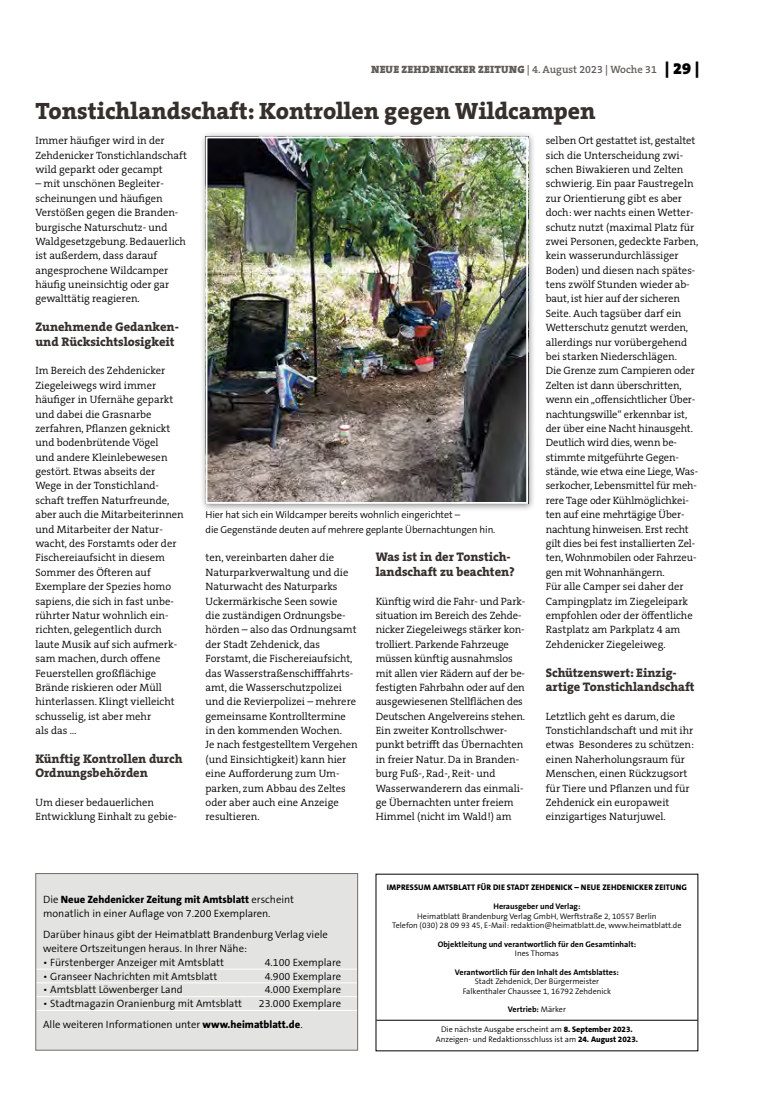
<style>
.page{position:relative;width:762px;height:1117px;background:#fff}
.page>*{position:absolute;margin:0;border:0;box-sizing:border-box;transform-origin:0 0}
.t1{font:800 23.75px "The Serif B W8";color:#36302d}
.t2{font:800 12.5px/14.4px "The Serif B W8";color:#36302d}
.t3{font:300 10.62px/14.4px "The Serif B W4";color:#000}
.t4{font:300 10.62px/21.2px "The Sans B W4";color:#000}
.t5{font:900 10.62px "The Serif B W9";letter-spacing:.015em;color:#615c58}
.t6{font:800 10.62px "The Sans B W8";color:#000}
.t7{font:300 10px/14.4px "The Sans B W4";letter-spacing:-.01em;color:#000}
.t8{font:300 8.12px/9.4px "The Sans B W4";color:#000;text-align:center}
.t9{font:700 8.12px "The Sans B W7";color:#000}
.t10{font:800 8.12px "The Sans B W8";letter-spacing:.015em;color:#000}
.s1{font-family:"The Serif B W6";font-weight:600}
.s2{font-size:16.25px;color:#000}
.s3{font-family:"The Sans B W4";font-weight:300}
.s4{font-family:"The Sans B W8";font-weight:800}
</style>
<div class="page">
<div style="left:200px;top:131px;width:336px;height:380px;background:#000;opacity:.45"></div>
<img style="left:209px;top:139px;width:316px;height:361px">
<div style="left:206px;top:136px;width:322px;height:367px;border:2px solid #fff"></div>
<hr style="left:376px;top:1019px;width:321px;height:1px;background:#000">
<div style="left:36px;top:873px;width:322px;height:176px;background:#e3e3e2"></div>
<hr style="left:36px;top:968px;width:321px;height:1px;background:#fff">
<hr style="left:36px;top:982px;width:321px;height:1px;background:#fff">
<hr style="left:36px;top:995px;width:321px;height:1px;background:#fff">
<hr style="left:36px;top:1009px;width:321px;height:1px;background:#fff">
<div style="left:35px;top:873px;width:323px;height:177px;border:1px solid #716c69"></div>
<p class="t5" style="left:371px;top:63px;width:330px">NEUE ZEHDENICKER ZEITUNG <span class="s1">| 4. August 2023 | Woche 31</span> <span class="s2">| 29 |</span></p>
<h1 class="t1" style="left:35px;top:95px;width:561px">Tonstichlandschaft: Kontrollen gegen Wildcampen</h1>
<p class="t3" style="left:35px;top:133px;width:153px">Immer häufiger wird in der<br>Zehdenicker Tonstichlandschaft wild geparkt oder gecampt</p>
<p class="t3" style="left:35px;top:177px;width:152px">– mit unschönen Begleiter&shy;scheinungen und häufigen<br>Verstößen gegen die Branden&shy;burgische Naturschutz- und<br>Waldgesetzgebung. Bedauerlich ist außerdem, dass darauf angesprochene Wildcamper häufig uneinsichtig oder gar gewalttätig reagieren.</p>
<p class="t2" style="left:35px;top:319px;width:144px">Zunehmende Gedanken&shy;und Rücksichtslosigkeit</p>
<p class="t3" style="left:35px;top:363px;width:150px">Im Bereich des Zehdenicker<br>Ziegeleiwegs wird immer häufiger in Ufernähe geparkt und dabei die Grasnarbe zerfahren, Pflanzen geknickt und bodenbrütende Vögel<br>und andere Kleinlebewesen gestört. Etwas abseits der<br>Wege in der Tonstichland&shy;schaft treffen Naturfreunde, aber auch die Mitarbeiterinnen und Mitarbeiter der Natur&shy;wacht, des Forstamts oder der<br>Fischereiaufsicht in diesem<br>Sommer des Öfteren auf<br>Exemplare der Spezies homo sapiens, die sich in fast unbe&shy;rührter Natur wohnlich ein&shy;richten, gelegentlich durch laute Musik auf sich aufmerk&shy;sam machen, durch offene<br>Feuerstellen großflächige<br>Brände riskieren oder Müll hinterlassen. Klingt vielleicht schusselig, ist aber mehr<br>als das …</p>
<p class="t2" style="left:35px;top:751px;width:149px">Künftig Kontrollen durch<br>Ordnungsbehörden</p>
<p class="t3" style="left:35px;top:795px;width:143px">Um dieser bedauerlichen<br>Entwicklung Einhalt zu gebie-</p>
<p class="t3" style="left:546px;top:133px;width:154px">selben Ort gestattet ist, gestaltet sich die Unterscheidung zwi&shy;schen Biwakieren und Zelten schwierig. Ein paar Faustregeln zur Orientierung gibt es aber doch: wer nachts einen Wetter&shy;schutz nutzt (maximal Platz für zwei Personen, gedeckte Farben, kein wasserundurchlässiger<br>Boden) und diesen nach spätes&shy;tens zwölf Stunden wieder ab&shy;baut, ist hier auf der sicheren<br>Seite. Auch tagsüber darf ein<br>Wetterschutz genutzt werden, allerdings nur vorübergehend bei starken Niederschlägen.<br>Die Grenze zum Campieren oder<br>Zelten ist dann überschritten, wenn ein „offensichtlicher Über&shy;nachtungswille“ erkennbar ist, der über eine Nacht hinausgeht.<br>Deutlich wird dies, wenn be&shy;stimmte mitgeführte Gegen&shy;stände, wie etwa eine Liege, Was&shy;serkocher, Lebensmittel für meh&shy;rere Tage oder Kühlmöglichkei&shy;ten auf eine mehrtägige Über&shy;nachtung hinweisen. Erst recht gilt dies bei fest installierten Zel&shy;ten, Wohnmobilen oder Fahrzeu&shy;gen mit Wohnanhängern.<br>Für alle Camper sei daher der<br>Campingplatz im Ziegeleipark empfohlen oder der öffentliche<br>Rastplatz am Parkplatz 4 am<br>Zehdenicker Ziegeleiweg.</p>
<p class="t2" style="left:546px;top:664px;width:150px">Schützenswert: Einzig&shy;artige Tonstichlandschaft</p>
<p class="t3" style="left:546px;top:708px;width:150px">Letztlich geht es darum, die<br>Tonstichlandschaft und mit ihr etwas Besonderes zu schützen: einen Naherholungsraum für<br>Menschen, einen Rückzugsort für Tiere und Pflanzen und für<br>Zehdenick ein europaweit einzigartiges Naturjuwel.</p>
<p class="t7" style="left:206px;top:507px;width:291px">Hier hat sich ein Wildcamper bereits wohnlich eingerichtet –<br>die Gegenstände deuten auf mehrere geplante Übernachtungen hin.</p>
<p class="t3" style="left:206px;top:550px;width:154px">ten, vereinbarten daher die<br>Naturparkverwaltung und die<br>Naturwacht des Naturparks<br>Uckermärkische Seen sowie<br>die zuständigen Ordnungsbe&shy;hörden – also das Ordnungsamt der Stadt Zehdenick, das<br>Forstamt, die Fischereiaufsicht, das Wasserstraßenschifffahrts&shy;amt, die Wasserschutzpolizei und die Revierpolizei – mehrere gemeinsame Kontrolltermine in den kommenden Wochen.<br>Je nach festgestelltem Vergehen (und Einsichtigkeit) kann hier eine Aufforderung zum Um&shy;parken, zum Abbau des Zeltes oder aber auch eine Anzeige resultieren.</p>
<p class="t2" style="left:376px;top:549px;width:141px">Was ist in der Tonstich&shy;landschaft zu beachten?</p>
<p class="t3" style="left:376px;top:593px;width:151px">Künftig wird die Fahr- und Park&shy;situation im Bereich des Zehde&shy;nicker Ziegeleiwegs stärker kon&shy;trolliert. Parkende Fahrzeuge müssen künftig ausnahmslos mit allen vier Rädern auf der be&shy;festigten Fahrbahn oder auf den ausgewiesenen Stellflächen des<br>Deutschen Angelvereins stehen.<br>Ein zweiter Kontrollschwer&shy;punkt betrifft das Übernachten in freier Natur. Da in Branden&shy;burg Fuß-, Rad-, Reit- und<br>Wasserwanderern das einmali&shy;ge Übernachten unter freiem<br>Himmel (nicht im Wald!) am</p>
<p class="t6" style="left:43px;top:892px;width:252px"><span class="s3">Die</span> Neue Zehdenicker Zeitung mit Amtsblatt <span class="s3">erscheint</span></p>
<p class="t4" style="left:43px;top:902px;width:286px">monatlich in einer Auflage von 7.200 Exemplaren.<br>Darüber hinaus gibt der Heimatblatt Brandenburg Verlag viele</p>
<p class="t4" style="left:43px;top:937px;width:205px">weitere Ortszeitungen heraus. In Ihrer Nähe:</p>
<p class="t4" style="left:43px;top:951px;width:182px">• Fürstenberger Anzeiger mit Amtsblatt</p>
<p class="t4" style="left:265px;top:951px;width:78px">4.100 Exemplare</p>
<p class="t4" style="left:43px;top:965px;width:176px">• Granseer Nachrichten mit Amtsblatt</p>
<p class="t4" style="left:265px;top:965px;width:78px">4.900 Exemplare</p>
<p class="t4" style="left:43px;top:978px;width:141px">• Amtsblatt Löwenberger Land</p>
<p class="t4" style="left:265px;top:978px;width:78px">4.000 Exemplare</p>
<p class="t4" style="left:43px;top:992px;width:200px">• Stadtmagazin Oranienburg mit Amtsblatt</p>
<p class="t4" style="left:43px;top:992px;width:299px;text-indent:216px">23.000 Exemplare<br>Alle weiteren Informationen unter <span class="s4">www.heimatblatt.de</span>.</p>
<p class="t10" style="left:387px;top:882px;width:301px">Impressum Amtsblatt für die Stadt Zehdenick – Neue Zehdenicker Zeitung</p>
<p class="t9" style="left:493px;top:901px;width:89px">Herausgeber und Verlag:</p>
<p class="t8" style="left:392px;top:911px;width:291px">Heimatblatt Brandenburg Verlag GmbH, Werftstraße 2, 10557 Berlin<br>Telefon (030) 28 09 93 45, E-Mail: redaktion@heimatblatt.de, www.heimatblatt.de</p>
<p class="t9" style="left:438px;top:938px;width:200px">Objektleitung und verantwortlich für den Gesamtinhalt:</p>
<p class="t8" style="left:515px;top:948px;width:46px">Ines Thomas</p>
<p class="t9" style="left:455px;top:966px;width:165px">Verantwortlich für den Inhalt des Amtsblattes:</p>
<p class="t8" style="left:463px;top:976px;width:150px">Stadt Zehdenick, Der Bürgermeister<br>Falkenthaler Chaussee 1, 16792 Zehdenick</p>
<p class="t9" style="left:508px;top:1004px;width:59px">Vertrieb: <span class="s3">Märker</span></p>
<p class="t8" style="left:436px;top:1024px;width:204px">Die nächste Ausgabe erscheint am <span class="s4">8. September 2023.<br></span>Anzeigen- und Redaktionsschluss ist am <span class="s4">24. August 2023.</span></p>
</div>
